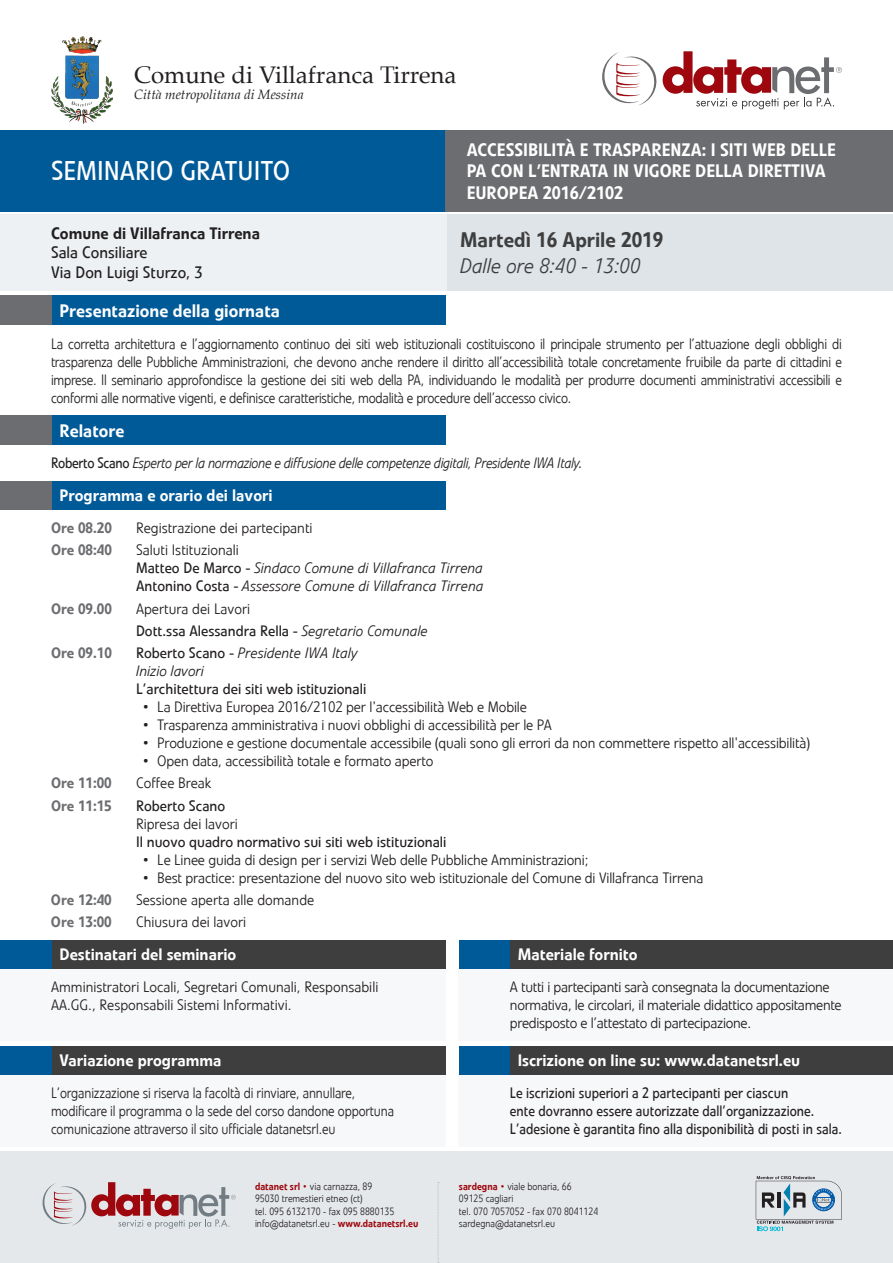
<style>
.page{position:relative;width:893px;height:1263px;background:#fff}
.page>*{position:absolute;margin:0;border:0;box-sizing:border-box;transform-origin:0 0}
.t1{font:27px "Veto Com";color:#fff}
.t2{font:24px "Palatino";color:#231f20}
.t3{font:500 21px "Veto Com";color:#3e3e3f}
.t4{font:italic 300 21px "Veto Com";color:#3e3e3f}
.t5{font:500 18px/21.6px "Veto Com";color:#fff}
.t6{font:500 16.5px "Veto Com";color:#fff}
.t7{font:16.5px/19.8px "Veto Com";color:#231f20}
.t8{font:500 16.5px "Veto Com";color:#231f20}
.t9{font:300 15px/18px "Veto Com";letter-spacing:-.01em;color:#231f20}
.t10{font:300 15px/18px "Veto Com";letter-spacing:-.01em;color:#231f20;text-align:justify;scale:.92 1}
.t11{font:italic 300 15px/18px "Veto Com";color:#231f20}
.t12{font:300 15px/18px "Veto Com";letter-spacing:-.01em;color:#231f20;scale:.91 1}
.t13{font:15px/22.2px "Veto Com";color:#231f20}
.t14{font:15px/18px "Veto Com";color:#231f20;scale:.92 1}
.t15{font:italic 300 15px "Veto Com";letter-spacing:-.02em;color:#231f20;scale:.92 1}
.t16{font:500 15px "Veto Com";color:#6c6d70}
.t17{font:italic 13.5px "Palatino";color:#231f20}
.t18{font:300 10.5px/12.6px "Veto Com";color:#231f20;scale:.93 1}
.s1{font-weight:400;font-style:normal}
.s2{font-style:normal}
.s3{font-weight:300}
.s4{font-weight:300;font-style:italic}
.s5{font-weight:500;color:#9d070d}
.s6{color:#9d070d}
</style>
<div class="page">
<div style="left:0;top:130px;width:445px;height:82px;background:#015a98"></div>
<div style="left:445px;top:130px;width:448px;height:82px;background:#6c6d70"></div>
<div style="left:447px;top:214px;width:446px;height:77px;background:#dee4e8"></div>
<div style="left:0;top:214px;width:446px;height:77px;background:#edf1f3"></div>
<div style="left:0;top:1151px;width:893px;height:112px;background:#e5e8eb"></div>
<svg style="left:438px;top:1182px;width:1px;height:81px"></svg>
<div style="left:51px;top:296px;width:394px;height:29px;background:#015a98"></div>
<div style="left:51px;top:415px;width:394px;height:30px;background:#015a98"></div>
<div style="left:0;top:296px;width:51px;height:29px;background:#6c6d70"></div>
<div style="left:0;top:415px;width:51px;height:30px;background:#6c6d70"></div>
<div style="left:51px;top:481px;width:394px;height:29px;background:#015a98"></div>
<div style="left:0;top:481px;width:51px;height:29px;background:#6c6d70"></div>
<div style="left:0;top:969px;width:445px;height:72px;background:#f7f8f9"></div>
<div style="left:51px;top:940px;width:394px;height:29px;background:#3e3e3f"></div>
<div style="left:0;top:940px;width:51px;height:29px;background:#015a98"></div>
<div style="left:0;top:1074px;width:445px;height:72px;background:#f7f8f9"></div>
<div style="left:51px;top:1046px;width:394px;height:28px;background:#3e3e3f"></div>
<div style="left:0;top:1046px;width:51px;height:28px;background:#015a98"></div>
<div style="left:459px;top:969px;width:434px;height:72px;background:#f7f8f9"></div>
<div style="left:509px;top:940px;width:384px;height:29px;background:#3e3e3f"></div>
<div style="left:459px;top:940px;width:50px;height:29px;background:#015a98"></div>
<div style="left:459px;top:1074px;width:434px;height:72px;background:#f7f8f9"></div>
<div style="left:509px;top:1046px;width:384px;height:28px;background:#3e3e3f"></div>
<div style="left:459px;top:1046px;width:50px;height:28px;background:#015a98"></div>
<img style="left:51px;top:36px;width:61px;height:87px">
<svg style="left:602px;top:51px;width:240px;height:58px"></svg>
<svg style="left:42px;top:1182px;width:194px;height:47px"></svg>
<svg style="left:756px;top:1176px;width:86px;height:55px"></svg>
<h2 class="t2" style="left:134px;top:55px;width:324px">Comune di Villafranca Tirrena</h2>
<p class="t17" style="left:134px;top:83px;width:171px">Città metropolitana di Messina</p>
<h1 class="t1" style="left:51px;top:155px;width:241px">SEMINARIO GRATUITO</h1>
<p class="t8" style="left:51px;top:223px;width:211px">Comune di Villafranca Tirrena</p>
<p class="t7" style="left:51px;top:243px;width:153px">Sala Consiliare<br>Via Don Luigi Sturzo, 3</p>
<p class="t5" style="left:60px;top:300px;width:222px">Presentazione della giornata</p>
<p class="t5" style="left:467px;top:139px;width:371px">ACCESSIBILITÀ E TRASPARENZA: I SITI WEB DELLE<br>PA CON L’ENTRATA IN VIGORE DELLA DIRETTIVA<br>EUROPEA 2016/2102</p>
<h3 class="t3" style="left:460px;top:227px;width:205px">Martedì 16 Aprile 2019</h3>
<h3 class="t4" style="left:460px;top:253px;width:182px">Dalle ore 8:40 - 13:00</h3>
<p class="t10" style="left:51px;top:334px;width:861px">La corretta architettura e l’aggiornamento continuo dei siti web istituzionali costituiscono il principale strumento per l’attuazione degli obblighi di trasparenza delle Pubbliche Amministrazioni, che devono anche rendere il diritto all’accessibilità totale concretamente fruibile da parte di cittadini e imprese. Il seminario approfondisce la gestione dei siti web della PA, individuando le modalità per produrre documenti amministrativi accessibili e conformi alle normative vigenti, e definisce caratteristiche, modalità e procedure dell’accesso civico.</p>
<p class="t5" style="left:60px;top:420px;width:66px">Relatore</p>
<p class="t15" style="left:51px;top:454px;width:579px"><span class="s1">Roberto Scano</span> Esperto per la normazione e diffusione delle competenze digitali, Presidente IWA Italy.</p>
<p class="t6" style="left:60px;top:485px;width:215px">Programma e orario dei lavori</p>
<p class="t16" style="left:51px;top:519px;width:62px">Ore 08.20</p>
<p class="t9" style="left:136px;top:519px;width:178px">Registrazione dei partecipanti</p>
<p class="t16" style="left:51px;top:541px;width:62px">Ore 08:40</p>
<p class="t11" style="left:136px;top:541px;width:349px"><span class="s2">Saluti Istituzionali<br></span><span class="s1">Matteo De Marco -</span> Sindaco Comune di Villafranca Tirrena<br><span class="s1">Antonino Costa -</span> Assessore Comune di Villafranca Tirrena</p>
<p class="t16" style="left:51px;top:599px;width:62px">Ore 09.00</p>
<p class="t13" style="left:136px;top:597px;width:293px"><span class="s3">Apertura dei Lavori<br></span>Dott.ssa Alessandra Rella - <span class="s4">Segretario Comunale</span></p>
<p class="t16" style="left:51px;top:644px;width:62px">Ore 09.10</p>
<p class="t11" style="left:136px;top:644px;width:224px"><span class="s1">Roberto Scano -</span> Presidente IWA Italy<br>Inizio lavori</p>
<p class="t13" style="left:136px;top:678px;width:232px">L’architettura dei siti web istituzionali</p>
<p class="t9" style="left:142px;top:698px;width:386px">• La Direttiva Europea 2016/2102 per l'accessibilità Web e Mobile</p>
<p class="t9" style="left:142px;top:716px;width:411px">• Trasparenza amministrativa i nuovi obblighi di accessibilità per le PA</p>
<p class="t9" style="left:142px;top:734px;width:669px">• Produzione e gestione documentale accessibile (quali sono gli errori da non commettere rispetto all'accessibilità)</p>
<p class="t9" style="left:142px;top:752px;width:293px">• Open data, accessibilità totale e formato aperto</p>
<p class="t16" style="left:51px;top:774px;width:62px">Ore 11:00</p>
<p class="t9" style="left:136px;top:774px;width:77px">Coffee Break</p>
<p class="t16" style="left:51px;top:796px;width:62px">Ore 11:15</p>
<p class="t13" style="left:136px;top:794px;width:91px">Roberto Scano</p>
<p class="t9" style="left:136px;top:815px;width:103px">Ripresa dei lavori</p>
<p class="t13" style="left:136px;top:830px;width:312px">Il nuovo quadro normativo sui siti web istituzionali</p>
<p class="t9" style="left:142px;top:851px;width:448px">• Le Linee guida di design per i servizi Web delle Pubbliche Amministrazioni;</p>
<p class="t9" style="left:142px;top:869px;width:563px">• Best practice: presentazione del nuovo sito web istituzionale del Comune di Villafranca Tirrena</p>
<p class="t16" style="left:51px;top:890px;width:62px">Ore 12:40</p>
<p class="t9" style="left:136px;top:891px;width:180px">Sessione aperta alle domande</p>
<p class="t16" style="left:51px;top:913px;width:62px">Ore 13:00</p>
<p class="t9" style="left:136px;top:913px;width:112px">Chiusura dei lavori</p>
<p class="t6" style="left:60px;top:944px;width:178px">Destinatari del seminario</p>
<p class="t9" style="left:51px;top:978px;width:329px">Amministratori Locali, Segretari Comunali, Responsabili<br>AA.GG., Responsabili Sistemi Informativi.</p>
<p class="t6" style="left:60px;top:1050px;width:164px">Variazione programma</p>
<p class="t12" style="left:51px;top:1083px;width:379px">L’organizzazione si riserva la facoltà di rinviare, annullare, modificare il programma o la sede del corso dandone opportuna comunicazione attraverso il sito ufficiale datanetsrl.eu</p>
<p class="t18" style="left:255px;top:1180px;width:177px"><span class="s5">datanet srl</span> <span class="s6">•</span> via carnazza, 89<br>95030 tremestieri etneo (ct)<br>tel. 095 6132170 - fax 095 8880135 info@datanetsrl.eu - <span class="s5">www.datanetsrl.eu</span></p>
<p class="t6" style="left:518px;top:944px;width:121px">Materiale fornito</p>
<p class="t9" style="left:510px;top:978px;width:333px">A tutti i partecipanti sarà consegnata la documentazione normativa, le circolari, il materiale didattico appositamente predisposto e l’attestato di partecipazione.</p>
<p class="t6" style="left:518px;top:1050px;width:284px">Iscrizione on line su: www.datanetsrl.eu</p>
<p class="t14" style="left:510px;top:1084px;width:362px">Le iscrizioni superiori a 2 partecipanti per ciascun<br>ente dovranno essere autorizzate dall’organizzazione.<br>L’adesione è garantita fino alla disponibilità di posti in sala.</p>
<p class="t18" style="left:459px;top:1180px;width:151px"><span class="s5">sardegna</span> <span class="s6">•</span> viale bonaria, 66<br>09125 cagliari<br>tel. 070 7057052 - fax 070 8041124 sardegna@datanetsrl.eu</p>
</div>
